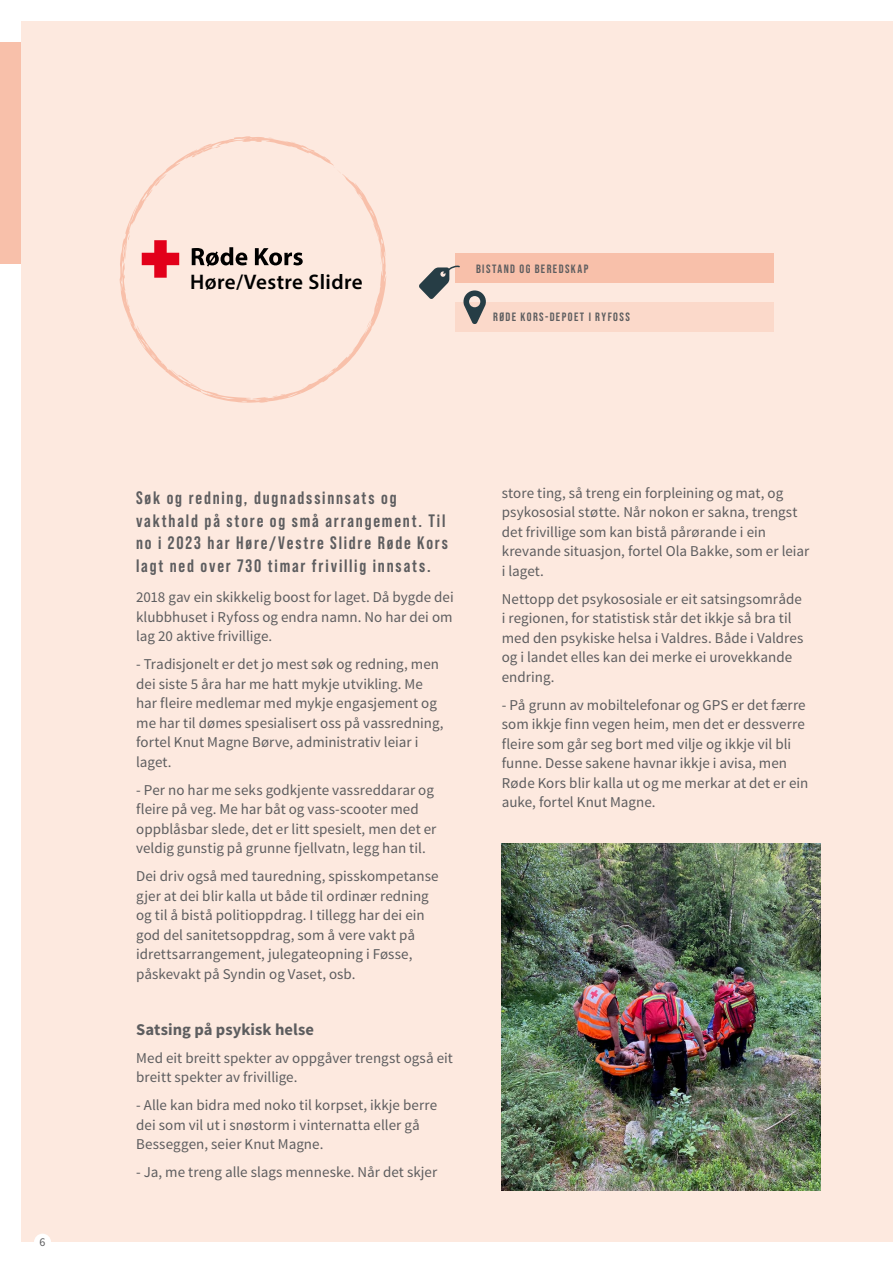
<style>
.page{position:relative;width:893px;height:1263px;background:#fff}
.page>*{position:absolute;margin:0;border:0;box-sizing:border-box;transform-origin:0 0}
.t1{font:600 21.15px "Myriad Pro";letter-spacing:.02em;color:#000}
.t2{font:700 18px/22.5px "Bebas Neue Pro";letter-spacing:.1em;color:#5d5d5f}
.t3{font:700 16.5px "Source Sans Pro";letter-spacing:.005em;color:#5d5d5f}
.t4{font:15px/19.5px "Source Sans Pro";letter-spacing:.005em;color:#5d5d5f}
.t5{font:12px "Bebas Neue";letter-spacing:.12em;color:#5d5d5f}
.t6{font:12px "Source Sans Pro";color:#5d5d5f}
</style>
<div class="page">
<div style="left:0;top:42px;width:25px;height:222px;background:#f8c0aa"></div>
<div style="left:21px;top:21px;width:872px;height:1221px;background:#fde9df"></div>
<img style="left:502px;top:843px;width:319px;height:348px">
<div style="left:455px;top:254px;width:319px;height:29px;background:#f8c0aa"></div>
<div style="left:455px;top:302px;width:319px;height:30px;background:#fbd9ca"></div>
<svg style="left:120px;top:136px;width:266px;height:267px"></svg>
<svg style="left:419px;top:265px;width:67px;height:59px"></svg>
<div style="left:34px;top:1233px;width:17px;height:18px;background:#fff;border-radius:50%"></div>
<svg style="left:192px;top:247px;width:55px;height:20px"></svg>
<svg style="left:255px;top:248px;width:48px;height:17px"></svg>
<svg style="left:142px;top:240px;width:37px;height:38px"></svg>
<p class="t6" style="left:39px;top:1235px;width:7px">6</p>
<h1 class="t1" style="left:190px;top:268px;width:174px">Høre/Vestre Slidre</h1>
<p class="t5" style="left:476px;top:262px;width:114px">BISTAND OG BEREDSKAP</p>
<p class="t5" style="left:493px;top:310px;width:138px">RØDE KORS-DEPOET I RYFOSS</p>
<p class="t2" style="left:136px;top:486px;width:313px">Søk og redning, dugnadssinnsats og vakthald på store og små arrangement. Til no i 2023 har Høre/Vestre Slidre Røde Kors lagt ned over 730 timar frivillig innsats.</p>
<p class="t4" style="left:136px;top:588px;width:319px;text-align:justify">2018 gav ein skikkelig boost for laget. Då bygde dei klubbhuset i Ryfoss og endra namn. No har dei om lag 20 aktive frivillige.</p>
<p class="t4" style="left:136px;top:655px;width:309px">- Tradisjonelt er det jo mest søk og redning, men dei siste 5 åra har me hatt mykje utvikling. Me har fleire medlemar med mykje engasjement og me har til dømes spesialisert oss på vassredning, fortel Knut Magne Børve, administrativ leiar i laget.</p>
<p class="t4" style="left:136px;top:780px;width:302px">- Per no har me seks godkjente vassreddarar og fleire på veg. Me har båt og vass-scooter med oppblåsbar slede, det er litt spesielt, men det er veldig gunstig på grunne fjellvatn, legg han til.</p>
<p class="t4" style="left:136px;top:867px;width:304px">Dei driv også med tauredning, spisskompetanse gjer at dei blir kalla ut både til ordinær redning og til å bistå politioppdrag. I tillegg har dei ein god del sanitetsoppdrag, som å vere vakt på idrettsarrangement, julegateopning i Føsse, påskevakt på Syndin og Vaset, osb.</p>
<p class="t3" style="left:136px;top:1019px;width:179px">Satsing på psykisk helse</p>
<p class="t4" style="left:136px;top:1048px;width:318px">Med eit breitt spekter av oppgåver trengst også eit breitt spekter av frivillige.</p>
<p class="t4" style="left:136px;top:1096px;width:303px">- Alle kan bidra med noko til korpset, ikkje berre dei som vil ut i snøstorm i vinternatta eller gå<br>Besseggen, seier Knut Magne.</p>
<p class="t4" style="left:136px;top:1163px;width:303px">- Ja, me treng alle slags menneske. Når det skjer</p>
<p class="t4" style="left:502px;top:483px;width:309px">store ting, så treng ein forpleining og mat, og psykososial støtte. Når nokon er sakna, trengst det frivillige som kan bistå pårørande i ein krevande situasjon, fortel Ola Bakke, som er leiar i laget.</p>
<p class="t4" style="left:502px;top:589px;width:303px">Nettopp det psykososiale er eit satsingsområde i regionen, for statistisk står det ikkje så bra til med den psykiske helsa i Valdres. Både i Valdres og i landet elles kan dei merke ei urovekkande endring.</p>
<p class="t4" style="left:502px;top:695px;width:308px">- På grunn av mobiltelefonar og GPS er det færre som ikkje finn vegen heim, men det er dessverre fleire som går seg bort med vilje og ikkje vil bli funne. Desse sakene havnar ikkje i avisa, men Røde Kors blir kalla ut og me merkar at det er ein auke, fortel Knut Magne.</p>
</div>
